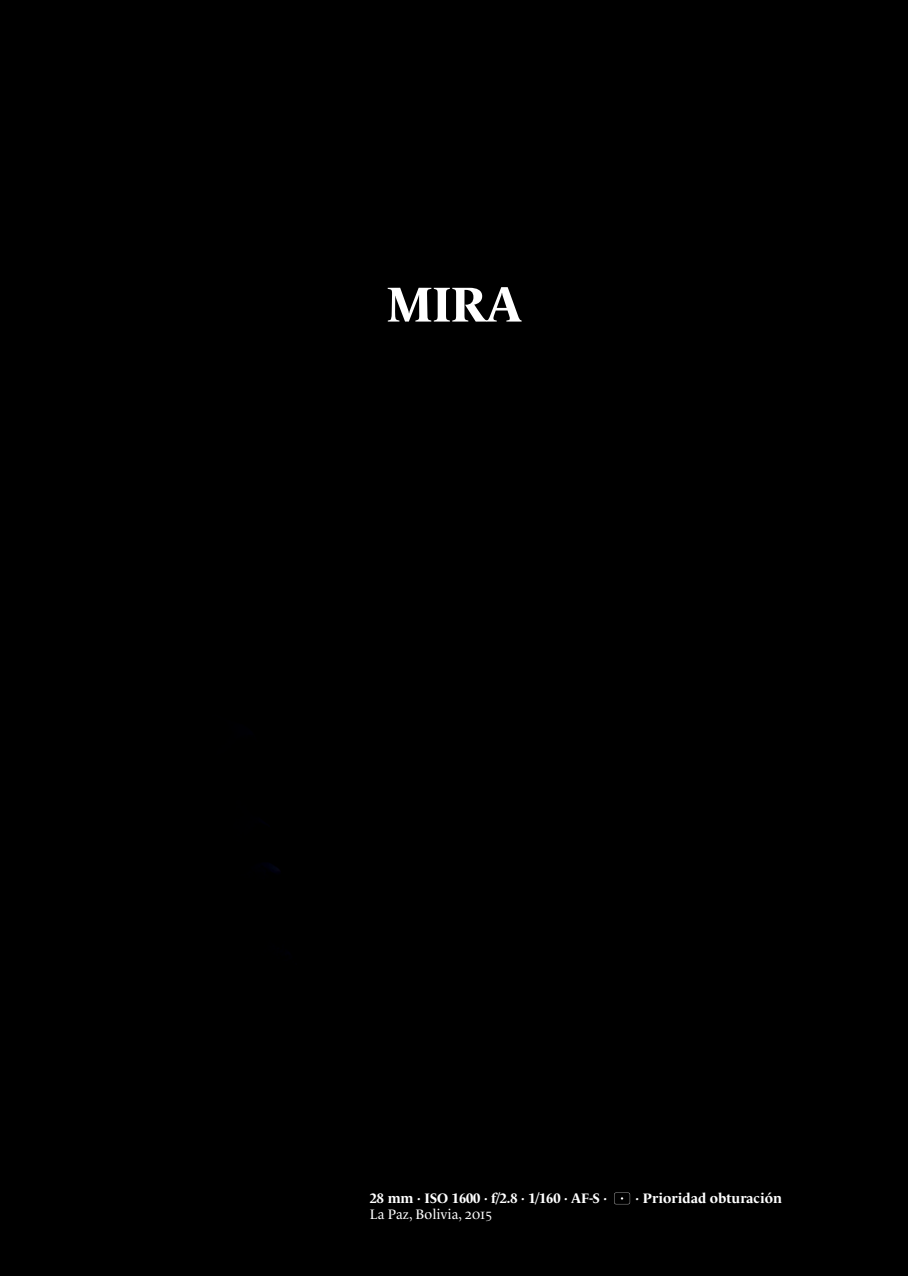
<style>
.page{position:relative;width:908px;height:1276px;background:#fff}
.page>*{position:absolute;margin:0;border:0;box-sizing:border-box;transform-origin:0 0}
.t1{font:700 50px "Le Monde Livre";color:#fff}
.t2{font:700 14px "Le Monde Livre";color:#fff}
.t3{font:14px "Le Monde Livre Normal Classic";color:#fff}
</style>
<div class="page">
<div style="left:0;top:0;width:907px;height:1276px;background:#000"></div>
<svg style="left:613px;top:1192px;width:16px;height:12px"></svg>
<h1 class="t1" style="left:386px;top:275px;width:137px">MIRA</h1>
<p class="t2" style="left:369px;top:1190px;width:239px">28 mm · ISO 1600 · f/2.8 · 1/160 · AF-S ·</p>
<p class="t2" style="left:635px;top:1190px;width:148px">· Prioridad obturación</p>
<p class="t3" style="left:369px;top:1206px;width:124px">La Paz, Bolivia, 2015</p>
</div>
